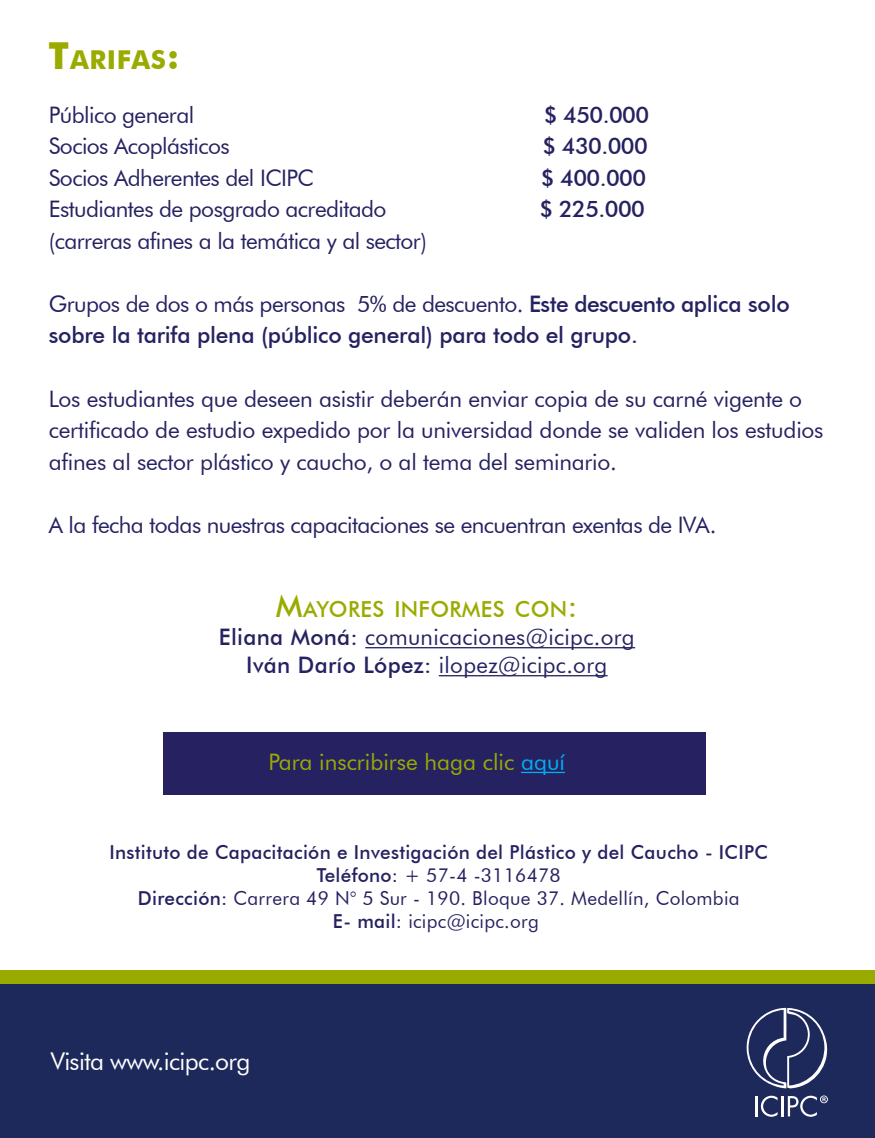
<style>
.page{position:relative;width:875px;height:1138px;background:#fff}
.page>*{position:absolute;margin:0;border:0;box-sizing:border-box;transform-origin:0 0}
.t1{font:700 26.07px "Futura BT";letter-spacing:.025em;color:#9aab00}
.t2{font:24.5px "Futura BT";letter-spacing:-.025em;color:#fff}
.t3{font:22.75px/31.5px "Futura BT";letter-spacing:-.01em;color:#262262}
.t4{font:500 22.75px/31.5px "Futura BT";letter-spacing:-.01em;color:#262262}
.t5{font:22.75px/28px "Futura BT";letter-spacing:.015em;color:#262262;text-align:center}
.t6{font:22.75px "Futura BT";color:#9aab00}
.t7{font:500 22.05px "Futura BT";letter-spacing:.015em;color:#9aab00}
.t8{font:500 19.25px/23.1px "Futura BT";letter-spacing:.015em;color:#262262;text-align:center}
.s1{font-size:37.1px}
.s2{font-weight:400}
.s3{font-size:31.5px}
.s4{font-weight:500}
.s5{color:#00aeef}
</style>
<div class="page">
<div style="left:164px;top:732px;width:542px;height:62px;background:#262262"></div>
<hr style="left:365px;top:647px;width:270px;height:1px;background:#262262">
<hr style="left:439px;top:675px;width:169px;height:1px;background:#262262">
<hr style="left:521px;top:771px;width:44px;height:2px;background:#00aeef">
<div style="left:0;top:969px;width:875px;height:166px;background:#9aab00"></div>
<div style="left:0;top:984px;width:875px;height:154px;background:#1e295b"></div>
<svg style="left:746px;top:1007px;width:82px;height:81px"></svg>
<hr style="left:756px;top:1096px;width:2px;height:20px;background:#fff">
<svg style="left:761px;top:1095px;width:17px;height:21px"></svg>
<hr style="left:781px;top:1096px;width:3px;height:20px;background:#fff">
<svg style="left:788px;top:1095px;width:40px;height:21px"></svg>
<p class="t1" style="left:48px;top:44px;width:133px"><span class="s1">T</span>ARIFAS<span class="s1">:</span></p>
<p class="t3" style="left:49px;top:99px;width:147px">Público general</p>
<p class="t4" style="left:544px;top:99px;width:107px">$ 450.000</p>
<p class="t3" style="left:49px;top:130px;width:182px">Socios Acoplásticos</p>
<p class="t4" style="left:543px;top:130px;width:107px">$ 430.000</p>
<p class="t3" style="left:49px;top:162px;width:267px">Socios Adherentes del ICIPC</p>
<p class="t4" style="left:541px;top:162px;width:107px">$ 400.000</p>
<p class="t3" style="left:49px;top:193px;width:339px">Estudiantes de posgrado acreditado</p>
<p class="t4" style="left:540px;top:193px;width:107px">$ 225.000</p>
<p class="t3" style="left:49px;top:225px;width:380px">(carreras afines a la temática y al sector)</p>
<p class="t4" style="left:49px;top:288px;width:742px"><span class="s2">Grupos de dos o más personas 5% de descuento.</span> Este descuento aplica solo sobre la tarifa plena (público general) para todo el grupo.</p>
<p class="t3" style="left:49px;top:382px;width:776px">Los estudiantes que deseen asistir deberán enviar copia de su carné vigente o certificado de estudio expedido por la universidad donde se validen los estudios afines al sector plástico y caucho, o al tema del seminario.</p>
<p class="t3" style="left:49px;top:508px;width:669px">A la fecha todas nuestras capacitaciones se encuentran exentas de IVA.</p>
<p class="t7" style="left:276px;top:596px;width:303px"><span class="s3">M</span>AYORES INFORMES CON<span class="s3">:</span></p>
<p class="t5" style="left:219px;top:623px;width:417px"><span class="s4">Eliana Moná:</span> comunicaciones@icipc.org<br><span class="s4">Iván Darío López:</span> ilopez@icipc.org</p>
<p class="t6" style="left:268px;top:748px;width:298px">Para inscribirse haga clic <span class="s5">aquí</span></p>
<p class="t8" style="left:109px;top:840px;width:660px">Instituto de Capacitación e Investigación del Plástico y del Caucho - ICIPC Teléfono: <span class="s2">+ 57-4 -3116478<br></span>Dirección: <span class="s2">Carrera 49 N° 5 Sur - 190. Bloque 37. Medellín, Colombia<br></span>E- mail: <span class="s2">icipc@icipc.org</span></p>
<p class="t2" style="left:51px;top:1046px;width:201px">Visita www.icipc.org</p>
</div>
